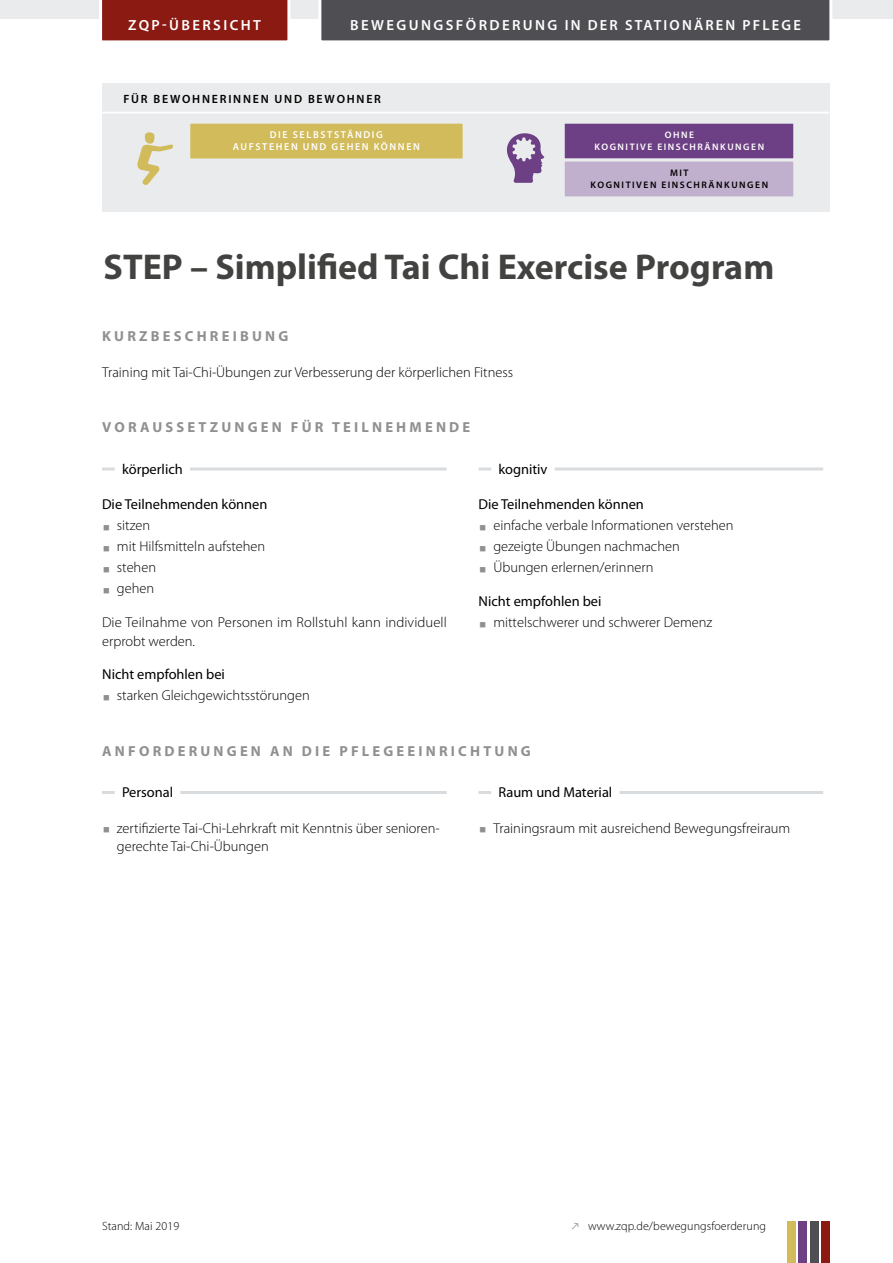
<style>
.page{position:relative;width:893px;height:1263px;background:#fff}
.page>*{position:absolute;margin:0;border:0;box-sizing:border-box;transform-origin:0 0}
.t1{font:700 36px "Myriad Pro";color:#424241}
.t2{font:600 14.7px "Myriad Pro";letter-spacing:.16em;color:#fff}
.t3{font:700 14.55px "Myriad Pro";letter-spacing:.22em;color:#909090}
.t4{font:300 14.4px/21px "Myriad Pro";color:#000}
.t5{font:14.4px "Myriad Pro";color:#000}
.t6{font:300 12px "Myriad Pro";letter-spacing:.01em;color:#000}
.t7{font:600 12px "Myriad Pro";letter-spacing:.15em;color:#000}
.t8{font:600 10.05px/12px "Myriad Pro";letter-spacing:.16em;color:#fff;text-align:center}
.t9{font:600 9.45px/11.4px "Myriad Pro";letter-spacing:.16em;color:#fff;text-align:center}
.t10{font:600 9.45px/11.4px "Myriad Pro";letter-spacing:.16em;color:#000;text-align:center}
</style>
<div class="page">
<div style="left:787px;top:1221px;width:8px;height:41px;background:#d2bb5a"></div>
<div style="left:799px;top:1221px;width:8px;height:41px;background:#6d3f84"></div>
<div style="left:810px;top:1221px;width:8px;height:41px;background:#4f4e53"></div>
<div style="left:821px;top:1221px;width:8px;height:41px;background:#8b1a13"></div>
<svg style="left:787px;top:1262px;width:42px;height:1px"></svg>
<div style="left:0;top:0;width:893px;height:19px;background:#e9ebec"></div>
<hr style="left:190px;top:467px;width:257px;height:3px;background:#d9dcde">
<svg style="left:102px;top:467px;width:13px;height:3px"></svg>
<hr style="left:555px;top:467px;width:268px;height:3px;background:#d9dcde">
<svg style="left:478px;top:467px;width:13px;height:3px"></svg>
<hr style="left:180px;top:791px;width:267px;height:3px;background:#d9dcde">
<svg style="left:102px;top:791px;width:13px;height:3px"></svg>
<hr style="left:620px;top:791px;width:203px;height:3px;background:#d9dcde">
<svg style="left:478px;top:791px;width:13px;height:3px"></svg>
<div style="left:102px;top:83px;width:727px;height:128px;background:#e9ebec"></div>
<div style="left:562px;top:121px;width:234px;height:41px;background:#6d3f84;border:3px solid #e9ebec"></div>
<svg style="left:507px;top:133px;width:38px;height:50px"></svg>
<div style="left:187px;top:121px;width:279px;height:41px;background:#d2bb5a;border:3px solid #e9ebec"></div>
<div style="left:562px;top:159px;width:234px;height:40px;background:#c1afce;border:3px solid #e9ebec"></div>
<svg style="left:137px;top:132px;width:36px;height:53px"></svg>
<hr style="left:102px;top:112px;width:727px;height:1px;background:#fff">
<div style="left:318px;top:0;width:514px;height:41px;background:#4f4e53"></div>
<div style="left:99px;top:0;width:191px;height:41px;background:#8b1a13"></div>
<p class="t2" style="left:128px;top:17px;width:134px">ZQP-ÜBERSICHT</p>
<p class="t2" style="left:350px;top:17px;width:452px">BEWEGUNGSFÖRDERUNG IN DER STATIONÄREN PFLEGE</p>
<p class="t7" style="left:123px;top:92px;width:259px">FÜR BEWOHNERINNEN UND BEWOHNER</p>
<p class="t8" style="left:233px;top:129px;width:189px">DIE SELBSTSTÄNDIG<br>AUFSTEHEN UND GEHEN KÖNNEN</p>
<p class="t9" style="left:595px;top:130px;width:171px">OHNE<br>KOGNITIVE EINSCHRÄNKUNGEN</p>
<p class="t10" style="left:591px;top:168px;width:179px">MIT<br>KOGNITIVEN EINSCHRÄNKUNGEN</p>
<h1 class="t1" style="left:104px;top:247px;width:672px">STEP – Simplified Tai Chi Exercise Program</h1>
<p class="t3" style="left:102px;top:328px;width:188px">KURZBESCHREIBUNG</p>
<p class="t4" style="left:102px;top:361px;width:413px">Training mit Tai-Chi-Übungen zur Verbesserung der körperlichen Fitness</p>
<p class="t3" style="left:102px;top:419px;width:370px">VORAUSSETZUNGEN FÜR TEILNEHMENDE</p>
<p class="t5" style="left:122px;top:461px;width:62px">körperlich</p>
<p class="t5" style="left:102px;top:497px;width:167px">Die Teilnehmenden können</p>
<p class="t4" style="left:117px;top:515px;width:150px">sitzen<br>mit Hilfsmitteln aufstehen stehen<br>gehen</p>
<p class="t4" style="left:102px;top:613px;width:346px;line-height:18.3px">Die Teilnahme von Personen im Rollstuhl kann individuell erprobt werden.</p>
<p class="t5" style="left:102px;top:666px;width:124px">Nicht empfohlen bei</p>
<p class="t4" style="left:117px;top:685px;width:194px">starken Gleichgewichtsstörungen</p>
<p class="t5" style="left:498px;top:461px;width:51px">kognitiv</p>
<p class="t5" style="left:478px;top:497px;width:167px">Die Teilnehmenden können</p>
<p class="t4" style="left:493px;top:515px;width:242px">einfache verbale Informationen verstehen gezeigte Übungen nachmachen<br>Übungen erlernen/erinnern</p>
<p class="t5" style="left:478px;top:593px;width:124px">Nicht empfohlen bei</p>
<p class="t4" style="left:493px;top:612px;width:220px">mittelschwerer und schwerer Demenz</p>
<p class="t3" style="left:102px;top:743px;width:430px">ANFORDERUNGEN AN DIE PFLEGEEINRICHTUNG</p>
<p class="t5" style="left:122px;top:784px;width:53px">Personal</p>
<p class="t4" style="left:117px;top:819px;width:324px;line-height:18.3px">zertifizierte Tai-Chi-Lehrkraft mit Kenntnis über senioren&shy;gerechte Tai-Chi-Übungen</p>
<p class="t5" style="left:498px;top:784px;width:115px">Raum und Material</p>
<p class="t4" style="left:493px;top:817px;width:298px">Trainingsraum mit ausreichend Bewegungsfreiraum</p>
<p class="t6" style="left:102px;top:1219px;width:79px">Stand: Mai 2019</p>
<p class="t6" style="left:571px;top:1219px;width:196px">• www.zqp.de/bewegungsfoerderung</p>
</div>
